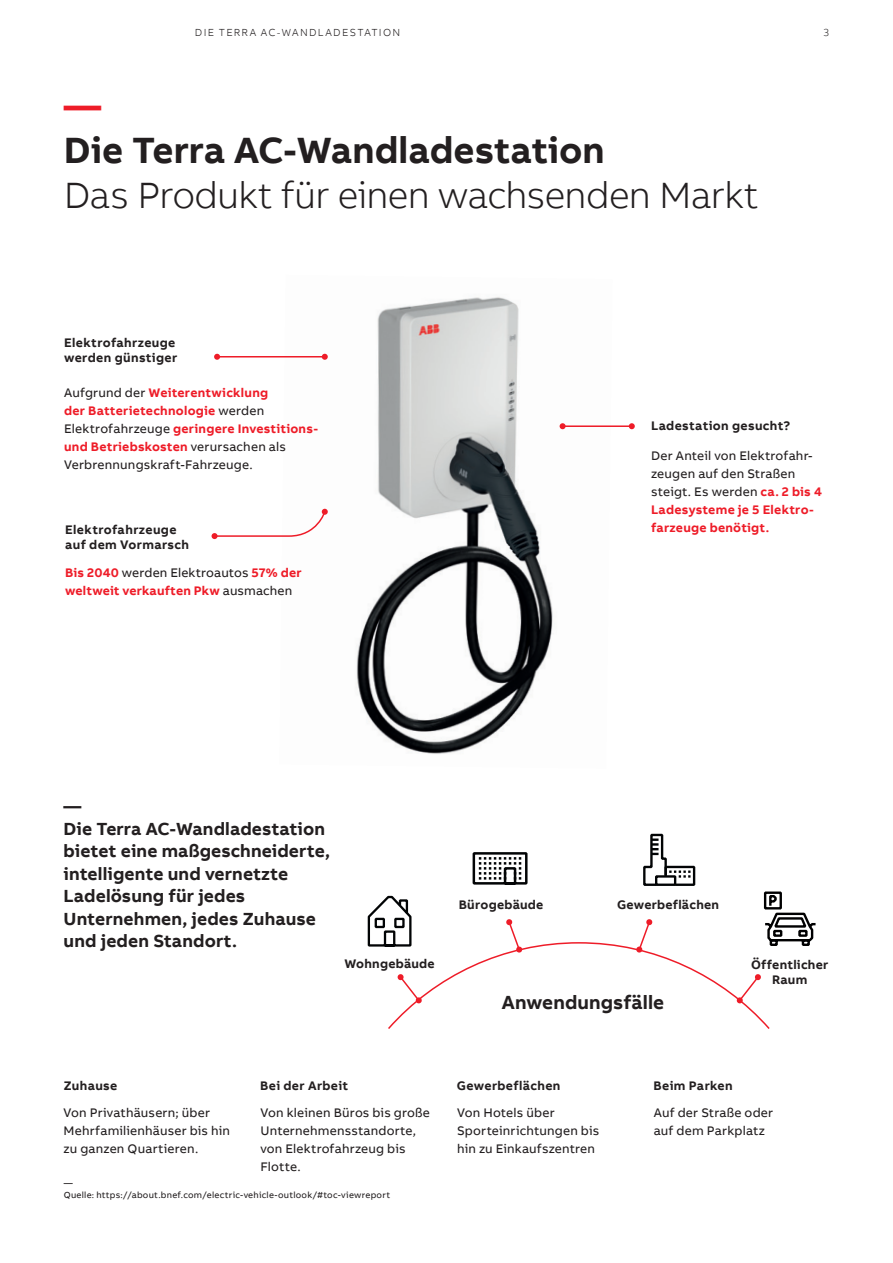
<style>
.page{position:relative;width:893px;height:1263px;background:#fff}
.page>*{position:absolute;margin:0;border:0;box-sizing:border-box;transform-origin:0 0}
.Subheadline_L_25pt_3{font:300 37.5px "AB Bvoice";letter-spacing:-.02em;color:#231f20}
.Headline_L_25pt_30pt{font:700 37.5px "AB Bvoice";color:#231f20}
.Headline_L_25pt_30pt-2{font:700 37.5px "AB Bvoice";color:#ee1c28}
.Headline_S_13pt_18pt{font:700 19.5px "AB Bvoice";letter-spacing:.005em;color:#231f20}
.Copytext_8_5pt_12pt{font:700 18px/22.5px "AB Bvoice";letter-spacing:.005em;color:#231f20}
.Copytext_8_5pt_12pt-2{font:12.75px/18px "AB Bvoice";letter-spacing:.015em;color:#231f20}
.Copytext_8_5pt_12pt-3{font:700 12.75px/18px "AB Bvoice";letter-spacing:.02em;color:#ee1c28}
.Product_Title_8_5pt{font:700 12.75px/15.3px "AB Bvoice";letter-spacing:.03em;color:#231f20}
.Infographic_Descript{font:700 12.75px/15.3px "AB Bvoice";letter-spacing:.02em;color:#231f20;text-align:center}
.Header_Information_7{font:300 10.5px "AB Bvoice";letter-spacing:.12em;color:#231f20}
.Page_Number_Right_7p{font:300 10.5px "AB Bvoice";color:#231f20}
.Caption_6pt_8pt{font:9px "AB Bvoice";letter-spacing:.025em;color:#231f20}
.s1{font-weight:400;color:#231f20}
.s2{font-weight:700;color:#ee1c28}
</style>
<div class="page">
<img style="left:279px;top:297px;width:285px;height:457px">
<svg style="left:212px;top:509px;width:116px;height:30px"></svg>
<hr style="left:217px;top:356px;width:108px;height:1px;background:#ee1c28">
<svg style="left:214px;top:354px;width:6px;height:6px"></svg>
<svg style="left:322px;top:354px;width:6px;height:6px"></svg>
<hr style="left:563px;top:425px;width:69px;height:2px;background:#ee1c28">
<svg style="left:560px;top:423px;width:6px;height:6px"></svg>
<svg style="left:629px;top:423px;width:6px;height:6px"></svg>
<svg style="left:367px;top:833px;width:448px;height:196px"></svg>
<p class="Header_Information_7" style="left:195px;top:26px;width:207px">DIE TERRA AC-WANDLADESTATION</p>
<p class="Page_Number_Right_7p" style="left:823px;top:26px;width:7px">3</p>
<p class="Headline_L_25pt_30pt-2" style="left:64px;top:81px;width:39px">—</p>
<p class="Headline_L_25pt_30pt" style="left:64px;top:126px;width:542px">Die Terra AC-Wandladestation</p>
<p class="Subheadline_L_25pt_3" style="left:64px;top:173px;width:696px">Das Produkt für einen wachsenden Markt</p>
<p class="Product_Title_8_5pt" style="left:64px;top:335px;width:115px">Elektrofahrzeuge werden günstiger</p>
<p class="Copytext_8_5pt_12pt-3" style="left:64px;top:383px;width:255px"><span class="s1">Aufgrund der</span> Weiterentwicklung<br>der Batterietechnologie <span class="s1">werden Elektrofahrzeuge</span> geringere Investitions&shy;und Betriebskosten <span class="s1">verursachen als Verbrennungskraft-Fahrzeuge.</span></p>
<p class="Product_Title_8_5pt" style="left:65px;top:522px;width:125px">Elektrofahrzeuge auf dem Vormarsch</p>
<p class="Copytext_8_5pt_12pt-3" style="left:65px;top:563px;width:238px">Bis 2040 <span class="s1">werden Elektroautos</span> 57% der weltweit verkauften Pkw <span class="s1">ausmachen</span></p>
<p class="Product_Title_8_5pt" style="left:651px;top:418px;width:141px">Ladestation gesucht?</p>
<p class="Copytext_8_5pt_12pt-2" style="left:651px;top:447px;width:172px">Der Anteil von Elektrofahr&shy;zeugen auf den Straßen steigt. Es werden <span class="s2">ca. 2 bis 4<br>Ladesysteme je 5 Elektro&shy;farzeuge benötigt.</span></p>
<p class="Copytext_8_5pt_12pt" style="left:64px;top:795px;width:19px">—</p>
<p class="Copytext_8_5pt_12pt" style="left:64px;top:817px;width:268px">Die Terra AC-Wandladestation bietet eine maßgeschneiderte, intelligente und vernetzte<br>Ladelösung für jedes<br>Unternehmen, jedes Zuhause und jeden Standort.</p>
<p class="Infographic_Descript" style="left:344px;top:956px;width:92px">Wohngebäude</p>
<p class="Infographic_Descript" style="left:459px;top:897px;width:86px">Bürogebäude</p>
<p class="Infographic_Descript" style="left:617px;top:897px;width:103px">Gewerbeflächen</p>
<p class="Headline_S_13pt_18pt" style="left:502px;top:990px;width:164px">Anwendungsfälle</p>
<p class="Infographic_Descript" style="left:751px;top:957px;width:79px">Öffentlicher<br>Raum</p>
<p class="Product_Title_8_5pt" style="left:64px;top:1078px;width:55px">Zuhause</p>
<p class="Product_Title_8_5pt" style="left:260px;top:1078px;width:90px">Bei der Arbeit</p>
<p class="Product_Title_8_5pt" style="left:457px;top:1078px;width:105px">Gewerbeflächen</p>
<p class="Product_Title_8_5pt" style="left:654px;top:1078px;width:81px">Beim Parken</p>
<p class="Copytext_8_5pt_12pt-2" style="left:64px;top:1104px;width:168px">Von Privathäusern; über<br>Mehrfamilienhäuser bis hin</p>
<p class="Copytext_8_5pt_12pt-2" style="left:64px;top:1140px;width:136px">zu ganzen Quartieren.</p>
<p class="Copytext_8_5pt_12pt-2" style="left:260px;top:1104px;width:171px">Von kleinen Büros bis große<br>Unternehmensstandorte, von Elektrofahrzeug bis<br>Flotte.</p>
<p class="Copytext_8_5pt_12pt-2" style="left:457px;top:1104px;width:144px">Von Hotels über<br>Sporteinrichtungen bis hin zu Einkaufszentren</p>
<p class="Copytext_8_5pt_12pt-2" style="left:654px;top:1104px;width:121px">Auf der Straße oder auf dem Parkplatz</p>
<p class="Caption_6pt_8pt" style="left:64px;top:1178px;width:10px">—</p>
<p class="Caption_6pt_8pt" style="left:64px;top:1190px;width:328px">Quelle: https://about.bnef.com/electric-vehicle-outlook/#toc-viewreport</p>
</div>
